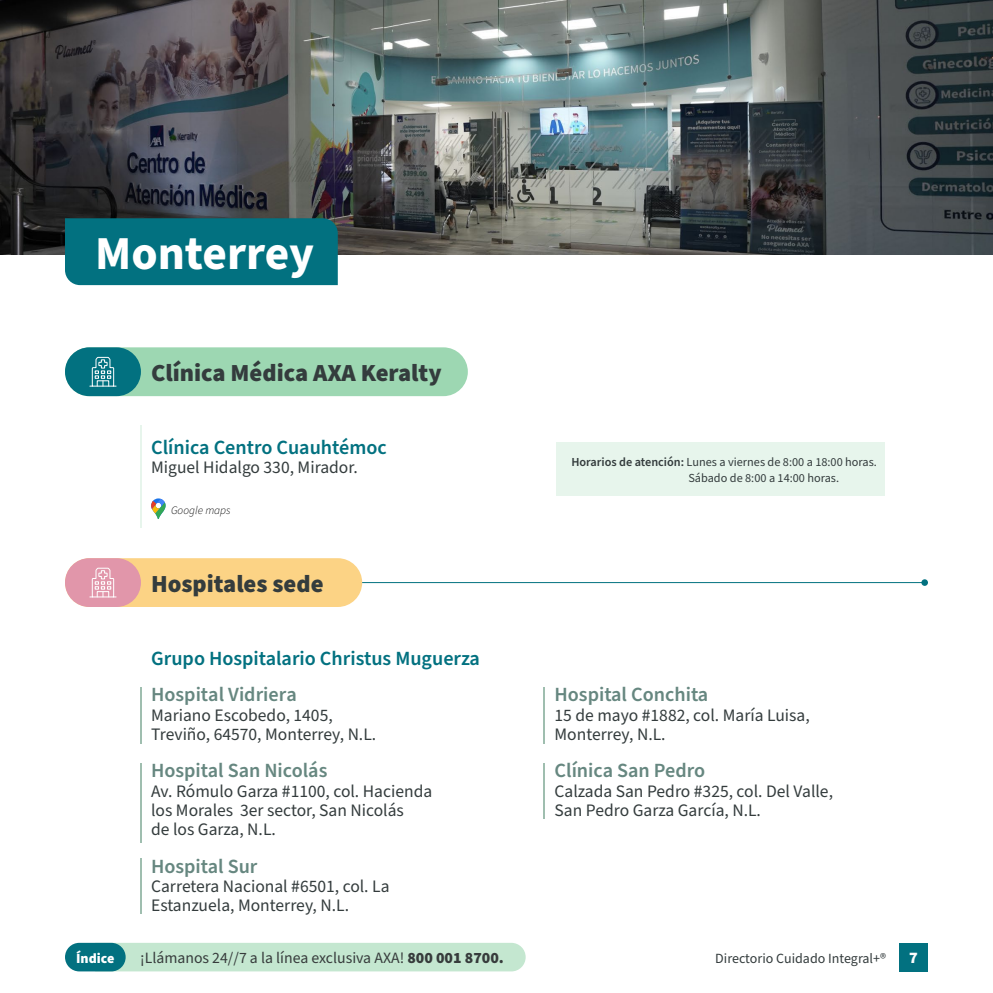
<style>
.page{position:relative;width:993px;height:993px;background:#fff}
.page>*{position:absolute;margin:0;border:0;box-sizing:border-box;transform-origin:0 0}
.t1{font:700 47.25px "Source Sans Pro";color:#fff}
.t2{font:900 24.5px "Source Sans Pro";color:#343c3d}
.t3{font:600 20.12px "Source Sans Pro";color:#668780}
.t4{font:600 20.12px "Source Sans Pro";color:#027180}
.t5{font:17.5px/19.2px "Source Sans Pro";color:#343c3d}
.t6{font:900 16.1px "Source Sans Pro";color:#fcfcfc}
.t7{font:15.75px "Source Sans Pro";color:#373c3c}
.t8{font:14px "Source Sans Pro";color:#343c3d}
.t9{font:900 14px "Source Sans Pro";color:#fff}
.t10{font:12.25px/15.8px "Source Sans Pro";color:#343c3d}
.t11{font:italic 300 11.38px "Source Sans Pro";color:#000}
.s1{font-weight:900}
.s2{font-weight:600}
</style>
<div class="page">
<hr style="left:356px;top:582px;width:568px;height:1px;background:#027180">
<svg style="left:921px;top:579px;width:6px;height:6px"></svg>
<div style="left:65px;top:347px;width:402px;height:49px;background:#9dd7b2;border-radius:24px"></div>
<div style="left:65px;top:347px;width:76px;height:49px;background:#027180;border-radius:24px"></div>
<img style="left:0;top:0;width:992px;height:254px">
<svg style="left:90px;top:356px;width:26px;height:31px"></svg>
<div style="left:65px;top:218px;width:272px;height:67px;background:#027180"></div>
<div style="left:65px;top:558px;width:297px;height:48px;background:#fcd385;border-radius:24px"></div>
<div style="left:65px;top:558px;width:76px;height:48px;background:#e196aa;border-radius:24px"></div>
<svg style="left:90px;top:567px;width:26px;height:30px"></svg>
<hr style="left:140px;top:686px;width:2px;height:57px;background:#9fbeaf">
<hr style="left:140px;top:762px;width:2px;height:80px;background:#9fbeaf">
<hr style="left:140px;top:858px;width:2px;height:56px;background:#9fbeaf">
<hr style="left:543px;top:686px;width:2px;height:57px;background:#9fbeaf">
<hr style="left:543px;top:762px;width:2px;height:56px;background:#9fbeaf">
<div style="left:899px;top:942px;width:28px;height:29px;background:#027180"></div>
<div style="left:555px;top:442px;width:329px;height:53px;background:#e7f5ec"></div>
<hr style="left:140px;top:424px;width:2px;height:103px;background:#e7f5ec">
<svg style="left:151px;top:498px;width:14px;height:21px"></svg>
<div style="left:115px;top:943px;width:410px;height:28px;background:#c4e7d0"></div>
<div style="left:65px;top:942px;width:61px;height:29px;background:#027180;border-radius:14px"></div>
<h1 class="t1" style="left:95px;top:221px;width:220px">Monterrey</h1>
<h2 class="t2" style="left:151px;top:356px;width:292px">Clínica Médica AXA Keralty</h2>
<p class="t4" style="left:151px;top:434px;width:237px">Clínica Centro Cuauhtémoc</p>
<p class="t5" style="left:151px;top:458px;width:208px">Miguel Hidalgo 330, Mirador.</p>
<p class="t11" style="left:171px;top:502px;width:61px">Google maps</p>
<h2 class="t2" style="left:151px;top:566px;width:174px">Hospitales sede</h2>
<p class="t4" style="left:151px;top:644px;width:330px">Grupo Hospitalario Christus Muguerza</p>
<p class="t3" style="left:151px;top:681px;width:147px">Hospital Vidriera</p>
<p class="t5" style="left:151px;top:705px;width:226px">Mariano Escobedo, 1405,<br>Treviño, 64570, Monterrey, N.L.</p>
<p class="t3" style="left:151px;top:756px;width:178px">Hospital San Nicolás</p>
<p class="t5" style="left:151px;top:781px;width:282px">Av. Rómulo Garza #1100, col. Hacienda los Morales 3er sector, San Nicolás<br>de los Garza, N.L.</p>
<p class="t3" style="left:151px;top:852px;width:108px">Hospital Sur</p>
<p class="t5" style="left:151px;top:876px;width:240px">Carretera Nacional #6501, col. La<br>Estanzuela, Monterrey, N.L.</p>
<p class="t9" style="left:76px;top:948px;width:40px">Índice</p>
<p class="t7" style="left:140px;top:946px;width:365px">¡Llámanos 24//7 a la línea exclusiva AXA! <span class="s1">800 001 8700.</span></p>
<p class="t10" style="left:688px;top:454px;width:190px;text-indent:-117px"><span class="s2">Horarios de atención:</span> Lunes a viernes de 8:00 a 18:00 horas.<br>Sábado de 8:00 a 14:00 horas.</p>
<p class="t3" style="left:554px;top:681px;width:155px">Hospital Conchita</p>
<p class="t5" style="left:554px;top:705px;width:257px">15 de mayo #1882, col. María Luisa,<br>Monterrey, N.L.</p>
<p class="t3" style="left:554px;top:756px;width:152px">Clínica San Pedro</p>
<p class="t5" style="left:554px;top:781px;width:280px">Calzada San Pedro #325, col. Del Valle,<br>San Pedro Garza García, N.L.</p>
<p class="t8" style="left:715px;top:948px;width:172px">Directorio Cuidado Integral+®</p>
<p class="t6" style="left:909px;top:945px;width:10px">7</p>
</div>
